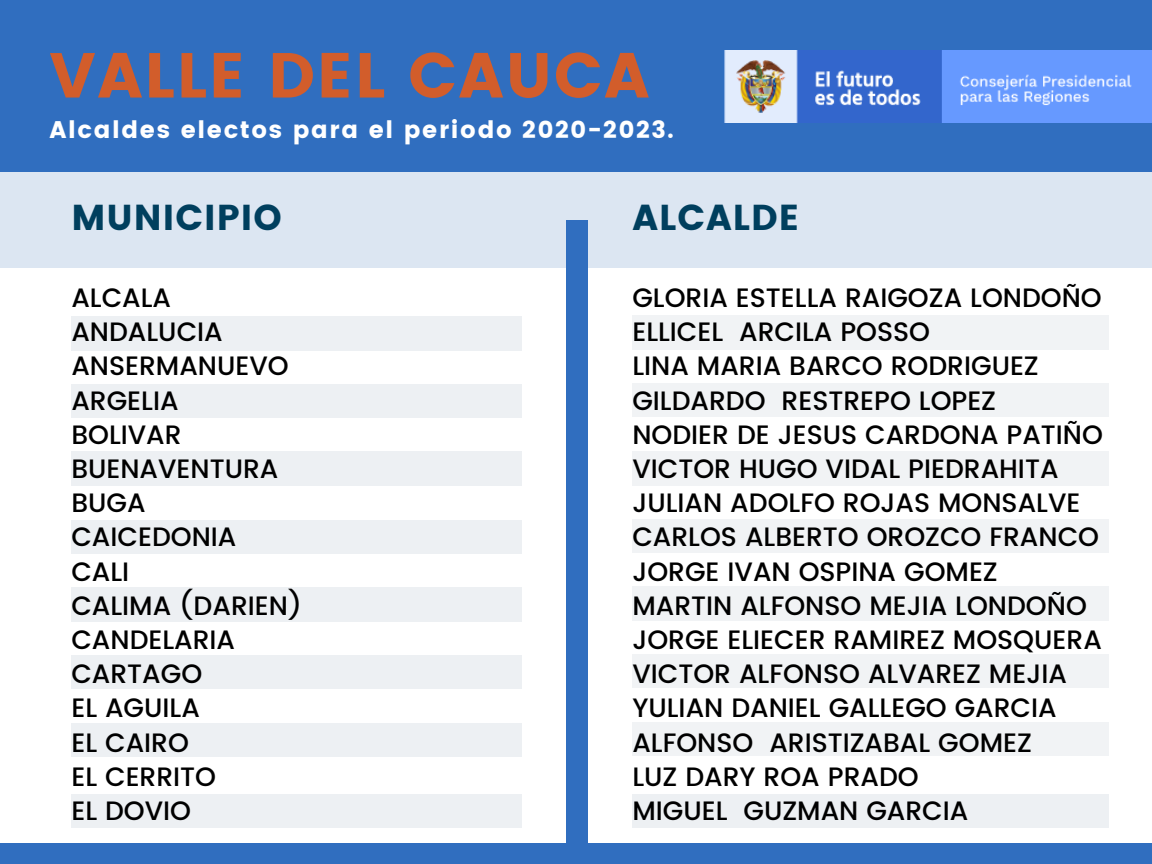
<style>
.page{position:relative;width:1152px;height:864px;background:#fff}
.page>*{position:absolute;margin:0;border:0;box-sizing:border-box;transform-origin:0 0}
.t1{font:63.45px "Poppins";letter-spacing:.03em;color:#d25d2b}
.t2{font:36px "Poppins";letter-spacing:.03em;color:#003f5e}
.t3{font:500 26.55px/34.2px "Poppins";color:#000}
.t4{font:24px "Poppins";letter-spacing:.07em;color:#fff}
</style>
<div class="page">
<div style="left:0;top:0;width:1152px;height:172px;background:#306ebf"></div>
<div style="left:0;top:172px;width:1152px;height:96px;background:#dce6f2"></div>
<div style="left:567px;top:220px;width:21px;height:644px;background:#306ebf"></div>
<div style="left:0;top:844px;width:1152px;height:20px;background:#306ebf"></div>
<img style="left:724px;top:50px;width:428px;height:72px">
<div style="left:71px;top:316px;width:450px;height:34px;background:#edf0f3"></div>
<div style="left:71px;top:384px;width:450px;height:34px;background:#edf0f3"></div>
<div style="left:71px;top:452px;width:450px;height:34px;background:#edf0f3"></div>
<div style="left:71px;top:520px;width:450px;height:33px;background:#edf0f3"></div>
<div style="left:71px;top:587px;width:450px;height:34px;background:#edf0f3"></div>
<div style="left:71px;top:655px;width:450px;height:34px;background:#edf0f3"></div>
<div style="left:71px;top:723px;width:450px;height:33px;background:#edf0f3"></div>
<div style="left:71px;top:794px;width:450px;height:33px;background:#edf0f3"></div>
<div style="left:632px;top:315px;width:477px;height:35px;background:#f1f3f5"></div>
<div style="left:632px;top:383px;width:477px;height:34px;background:#f1f3f5"></div>
<div style="left:632px;top:451px;width:477px;height:34px;background:#f1f3f5"></div>
<div style="left:632px;top:519px;width:477px;height:34px;background:#f1f3f5"></div>
<div style="left:632px;top:586px;width:477px;height:35px;background:#f1f3f5"></div>
<div style="left:632px;top:654px;width:477px;height:34px;background:#f1f3f5"></div>
<div style="left:632px;top:722px;width:477px;height:34px;background:#f1f3f5"></div>
<div style="left:632px;top:794px;width:477px;height:34px;background:#edf0f3"></div>
<h1 class="t1" style="left:49px;top:39px;width:601px">VALLE DEL CAUCA</h1>
<p class="t4" style="left:49px;top:116px;width:626px">Alcaldes electos para el periodo 2020-2023.</p>
<h2 class="t2" style="left:71px;top:197px;width:212px">MUNICIPIO</h2>
<h2 class="t2" style="left:632px;top:197px;width:169px">ALCALDE</h2>
<p class="t3" style="left:71px;top:281px;width:232px">ALCALA<br>ANDALUCIA<br>ANSERMANUEVO<br>ARGELIA<br>BOLIVAR<br>BUENAVENTURA<br>BUGA<br>CAICEDONIA<br>CALI<br>CALIMA (DARIEN)<br>CANDELARIA<br>CARTAGO<br>EL AGUILA<br>EL CAIRO<br>EL CERRITO<br>EL DOVIO</p>
<p class="t3" style="left:632px;top:281px;width:472px">GLORIA ESTELLA RAIGOZA LONDOÑO<br>ELLICEL ARCILA POSSO<br>LINA MARIA BARCO RODRIGUEZ<br>GILDARDO RESTREPO LOPEZ<br>NODIER DE JESUS CARDONA PATIÑO<br>VICTOR HUGO VIDAL PIEDRAHITA<br>JULIAN ADOLFO ROJAS MONSALVE<br>CARLOS ALBERTO OROZCO FRANCO<br>JORGE IVAN OSPINA GOMEZ<br>MARTIN ALFONSO MEJIA LONDOÑO<br>JORGE ELIECER RAMIREZ MOSQUERA<br>VICTOR ALFONSO ALVAREZ MEJIA<br>YULIAN DANIEL GALLEGO GARCIA<br>ALFONSO ARISTIZABAL GOMEZ<br>LUZ DARY ROA PRADO<br>MIGUEL GUZMAN GARCIA</p>
</div>
